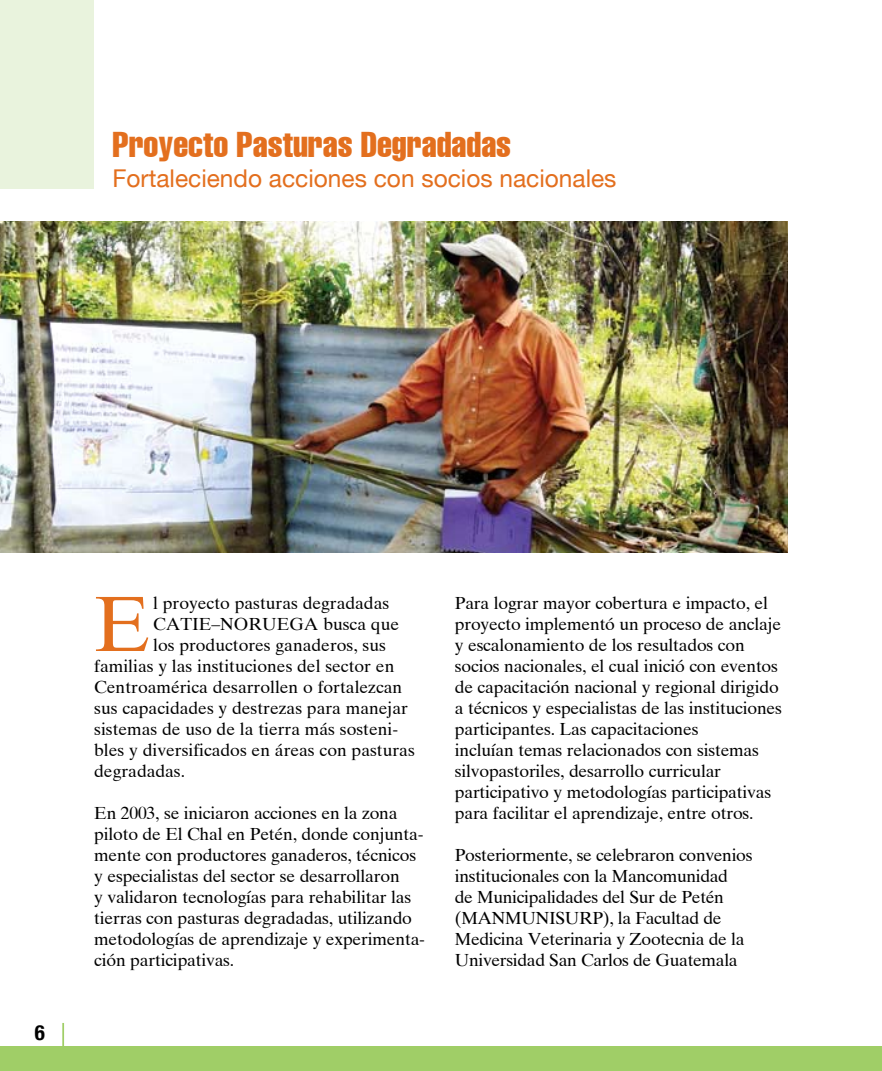
<style>
.page{position:relative;width:882px;height:1071px;background:#fff}
.page>*{position:absolute;margin:0;border:0;box-sizing:border-box;transform-origin:0 0}
.t1{font:78.4px "Times Ten";color:#e36f1e}
.t2{font:extra-condensed 35px "Helvetica";color:#e36f1e}
.t3{font:24.5px "Helvetica Neue";color:#e36f1e}
.t4{font:17.5px/21px "Times Ten";letter-spacing:-.01em;color:#000}
</style>
<div class="page">
<div style="left:0;top:1047px;width:882px;height:24px;background:#a0ce67"></div>
<div style="left:0;top:0;width:94px;height:189px;background:#e9f3dd"></div>
<hr style="left:62px;top:1023px;width:2px;height:33px;background:#a0ce67">
<img style="left:0;top:222px;width:788px;height:330px">
<h2 class="t2" style="left:112px;top:123px;width:400px">Proyecto Pasturas Degradadas</h2>
<h3 class="t3" style="left:112px;top:164px;width:506px">Fortaleciendo acciones con socios nacionales</h3>
<h1 class="t1" style="left:94px;top:578px;width:58px">E</h1>
<p class="t4" style="left:153px;top:592px;width:238px">l proyecto pasturas degradadas</p>
<p class="t4" style="left:153px;top:613px;width:248px">CATIE–NORUEGA busca que</p>
<p class="t4" style="left:153px;top:634px;width:234px">los productores ganaderos, sus</p>
<p class="t4" style="left:94px;top:655px;width:302px">familias y las instituciones del sector en</p>
<p class="t4" style="left:94px;top:676px;width:310px">Centroamérica desarrollen o fortalezcan</p>
<p class="t4" style="left:94px;top:697px;width:315px">sus capacidades y destrezas para manejar</p>
<p class="t4" style="left:94px;top:718px;width:305px">sistemas de uso de la tierra más sosteni-</p>
<p class="t4" style="left:94px;top:739px;width:322px">bles y diversificados en áreas con pasturas</p>
<p class="t4" style="left:94px;top:760px;width:92px">degradadas.</p>
<p class="t4" style="left:94px;top:802px;width:332px">En 2003, se iniciaron acciones en la zona piloto de El Chal en Petén, donde conjunta&shy;mente con productores ganaderos, técnicos y especialistas del sector se desarrollaron<br>y validaron tecnologías para rehabilitar las tierras con pasturas degradadas, utilizando metodologías de aprendizaje y experimenta&shy;ción participativas.</p>
<p class="t4" style="left:455px;top:592px;width:329px">Para lograr mayor cobertura e impacto, el proyecto implementó un proceso de anclaje y escalonamiento de los resultados con socios nacionales, el cual inició con eventos de capacitación nacional y regional dirigido a técnicos y especialistas de las instituciones participantes. Las capacitaciones<br>incluían temas relacionados con sistemas silvopastoriles, desarrollo curricular participativo y metodologías participativas para facilitar el aprendizaje, entre otros.</p>
<p class="t4" style="left:455px;top:844px;width:299px">Posteriormente, se celebraron convenios institucionales con la Mancomunidad<br>de Municipalidades del Sur de Petén (MANMUNISURP), la Facultad de Medicina Veterinaria y Zootecnia de la Universidad San Carlos de Guatemala</p>
</div>
